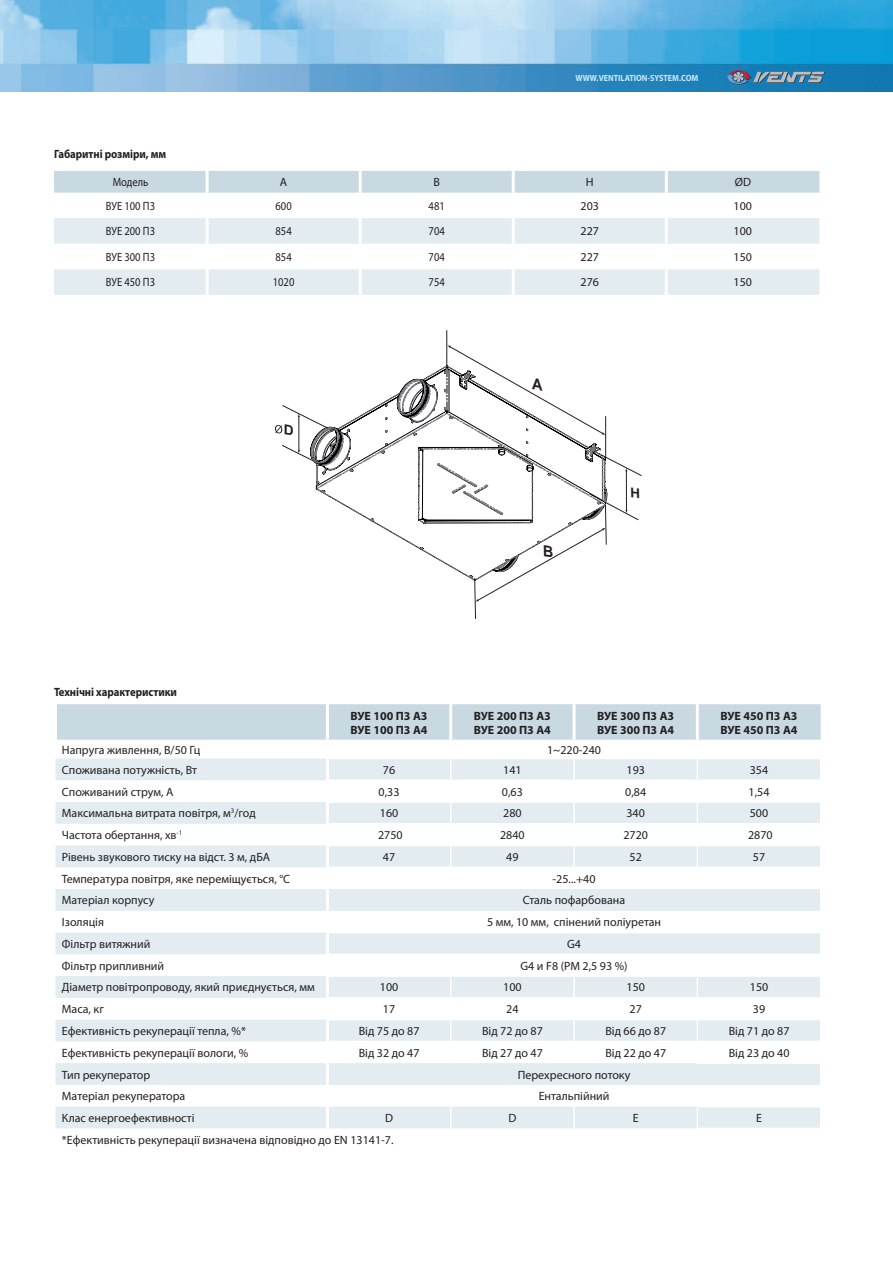
<style>
.page{position:relative;width:893px;height:1263px;background:#fff}
.page>*{position:absolute;margin:0;border:0;box-sizing:border-box;transform-origin:0 0}
.t1{font:12px "Myriad Pro";color:#231f20}
.t2{font:700 12px/14.4px "Myriad Pro";color:#231f20}
.t3{font:12px "Myriad Pro";color:#231f20;scale:.88 1}
.t4{font:700 12px "Myriad Pro";color:#231f20;scale:.9 1}
.t5{font:700 9px "Myriad Pro";color:#c6eafa;scale:.9 1}
</style>
<div class="page">
<img style="left:0;top:0;width:893px;height:91px">
<svg style="left:726px;top:70px;width:99px;height:14px"></svg>
<div style="left:54px;top:171px;width:765px;height:22px;background:#c9d9e2"></div>
<svg style="left:54px;top:218px;width:765px;height:77px;fill:#e2ecf1"></svg>
<hr style="left:206px;top:171px;width:3px;height:22px;background:#fff">
<hr style="left:359px;top:171px;width:3px;height:22px;background:#fff">
<hr style="left:512px;top:171px;width:3px;height:22px;background:#fff">
<hr style="left:665px;top:171px;width:3px;height:22px;background:#fff">
<hr style="left:206px;top:218px;width:3px;height:26px;background:#fff">
<hr style="left:359px;top:218px;width:3px;height:26px;background:#fff">
<hr style="left:512px;top:218px;width:3px;height:26px;background:#fff">
<hr style="left:665px;top:218px;width:3px;height:26px;background:#fff">
<hr style="left:206px;top:269px;width:3px;height:26px;background:#fff">
<hr style="left:359px;top:269px;width:3px;height:26px;background:#fff">
<hr style="left:512px;top:269px;width:3px;height:26px;background:#fff">
<hr style="left:665px;top:269px;width:3px;height:26px;background:#fff">
<hr style="left:206px;top:244px;width:3px;height:25px;background:#fff">
<hr style="left:359px;top:244px;width:3px;height:25px;background:#fff">
<hr style="left:512px;top:244px;width:3px;height:25px;background:#fff">
<hr style="left:665px;top:244px;width:3px;height:25px;background:#fff">
<hr style="left:446px;top:330px;width:1px;height:42px;background:#231f20">
<svg style="left:55px;top:704px;width:766px;height:425px"></svg>
<hr style="left:54px;top:704px;width:3px;height:36px;background:#fff">
<hr style="left:326px;top:704px;width:3px;height:36px;background:#fff">
<hr style="left:449px;top:704px;width:3px;height:36px;background:#fff">
<hr style="left:573px;top:704px;width:3px;height:36px;background:#fff">
<hr style="left:696px;top:704px;width:3px;height:36px;background:#fff">
<hr style="left:326px;top:759px;width:3px;height:21px;background:#fff">
<hr style="left:326px;top:780px;width:3px;height:22px;background:#fff">
<hr style="left:326px;top:802px;width:3px;height:22px;background:#fff">
<hr style="left:326px;top:824px;width:3px;height:21px;background:#fff">
<hr style="left:326px;top:845px;width:3px;height:22px;background:#fff">
<hr style="left:326px;top:867px;width:3px;height:22px;background:#fff">
<hr style="left:326px;top:889px;width:3px;height:22px;background:#fff">
<hr style="left:326px;top:911px;width:3px;height:21px;background:#fff">
<hr style="left:326px;top:932px;width:3px;height:22px;background:#fff">
<hr style="left:326px;top:954px;width:3px;height:22px;background:#fff">
<hr style="left:326px;top:976px;width:3px;height:22px;background:#fff">
<hr style="left:326px;top:998px;width:3px;height:21px;background:#fff">
<hr style="left:326px;top:1019px;width:3px;height:22px;background:#fff">
<hr style="left:326px;top:1041px;width:3px;height:22px;background:#fff">
<hr style="left:326px;top:1063px;width:3px;height:22px;background:#fff">
<hr style="left:326px;top:1085px;width:3px;height:21px;background:#fff">
<hr style="left:326px;top:1106px;width:3px;height:22px;background:#fff">
<svg style="left:275px;top:345px;width:366px;height:274px"></svg>
<p class="t4" style="left:54px;top:146px;width:126px">Габаритні розміри, мм</p>
<p class="t5" style="left:575px;top:72px;width:138px">WWW.VENTILATION-SYSTEM.COM</p>
<p class="t3" style="left:113px;top:175px;width:42px">Модель</p>
<p class="t1" style="left:280px;top:175px;width:9px">A</p>
<p class="t1" style="left:433px;top:175px;width:8px">B</p>
<p class="t1" style="left:586px;top:175px;width:9px">H</p>
<p class="t1" style="left:735px;top:175px;width:18px">ØD</p>
<p class="t3" style="left:106px;top:198px;width:57px">ВУЕ 100 П3</p>
<p class="t3" style="left:275px;top:198px;width:20px">600</p>
<p class="t3" style="left:429px;top:198px;width:20px">481</p>
<p class="t1" style="left:581px;top:198px;width:20px">203</p>
<p class="t1" style="left:734px;top:198px;width:20px">100</p>
<p class="t3" style="left:106px;top:224px;width:57px">ВУЕ 200 П3</p>
<p class="t3" style="left:275px;top:224px;width:20px">854</p>
<p class="t3" style="left:429px;top:224px;width:20px">704</p>
<p class="t1" style="left:581px;top:224px;width:20px">227</p>
<p class="t1" style="left:734px;top:224px;width:20px">100</p>
<p class="t3" style="left:106px;top:250px;width:57px">ВУЕ 300 П3</p>
<p class="t3" style="left:275px;top:250px;width:20px">854</p>
<p class="t3" style="left:429px;top:250px;width:20px">704</p>
<p class="t1" style="left:581px;top:250px;width:20px">227</p>
<p class="t1" style="left:734px;top:250px;width:20px">150</p>
<p class="t3" style="left:106px;top:275px;width:57px">ВУЕ 450 П3</p>
<p class="t3" style="left:273px;top:275px;width:26px">1020</p>
<p class="t3" style="left:429px;top:275px;width:20px">754</p>
<p class="t1" style="left:581px;top:275px;width:20px">276</p>
<p class="t1" style="left:734px;top:275px;width:20px">150</p>
<p class="t4" style="left:54px;top:685px;width:138px">Технічні характеристики</p>
<p class="t2" style="left:351px;top:708px;width:78px">ВУЕ 100 П3 А3<br>ВУЕ 100 П3 А4</p>
<p class="t2" style="left:474px;top:708px;width:78px">ВУЕ 200 П3 А3<br>ВУЕ 200 П3 А4</p>
<p class="t2" style="left:597px;top:708px;width:78px">ВУЕ 300 П3 А3<br>ВУЕ 300 П3 А4</p>
<p class="t2" style="left:720px;top:708px;width:78px">ВУЕ 450 П3 А3<br>ВУЕ 450 П3 А4</p>
<p class="t1" style="left:62px;top:742px;width:140px">Напруга живлення, В/50 Гц</p>
<p class="t1" style="left:547px;top:742px;width:55px">1~220-240</p>
<p class="t1" style="left:62px;top:762px;width:137px">Споживана потужність, Вт</p>
<p class="t1" style="left:383px;top:762px;width:14px">76</p>
<p class="t1" style="left:503px;top:762px;width:20px">141</p>
<p class="t1" style="left:626px;top:762px;width:20px">193</p>
<p class="t1" style="left:750px;top:762px;width:20px">354</p>
<p class="t1" style="left:62px;top:784px;width:113px">Споживаний струм, А</p>
<p class="t1" style="left:379px;top:784px;width:22px">0,33</p>
<p class="t1" style="left:502px;top:784px;width:22px">0,63</p>
<p class="t1" style="left:625px;top:784px;width:22px">0,84</p>
<p class="t1" style="left:749px;top:784px;width:22px">1,54</p>
<p class="t1" style="left:62px;top:806px;width:195px">Максимальна витрата повітря, м<sup>3</sup>/год</p>
<p class="t1" style="left:380px;top:806px;width:20px">160</p>
<p class="t1" style="left:503px;top:806px;width:20px">280</p>
<p class="t1" style="left:626px;top:806px;width:20px">340</p>
<p class="t1" style="left:750px;top:806px;width:20px">500</p>
<p class="t1" style="left:62px;top:828px;width:122px">Частота обертання, хв<sup>-1</sup></p>
<p class="t1" style="left:378px;top:828px;width:26px">2750</p>
<p class="t1" style="left:500px;top:828px;width:26px">2840</p>
<p class="t1" style="left:623px;top:828px;width:26px">2720</p>
<p class="t1" style="left:748px;top:828px;width:26px">2870</p>
<p class="t1" style="left:62px;top:849px;width:210px">Рівень звукового тиску на відст. 3 м, дБА</p>
<p class="t1" style="left:383px;top:849px;width:14px">47</p>
<p class="t1" style="left:506px;top:849px;width:14px">49</p>
<p class="t1" style="left:630px;top:849px;width:14px">52</p>
<p class="t1" style="left:753px;top:849px;width:14px">57</p>
<p class="t1" style="left:62px;top:871px;width:230px">Температура повітря, яке переміщується, °С</p>
<p class="t1" style="left:553px;top:871px;width:44px">-25...+40</p>
<p class="t1" style="left:62px;top:893px;width:94px">Матеріал корпусу</p>
<p class="t1" style="left:523px;top:893px;width:104px">Сталь пофарбована</p>
<p class="t1" style="left:62px;top:915px;width:44px">Ізоляція</p>
<p class="t1" style="left:487px;top:915px;width:176px">5 мм, 10 мм, спінений поліуретан</p>
<p class="t1" style="left:62px;top:936px;width:90px">Фільтр витяжний</p>
<p class="t1" style="left:567px;top:936px;width:15px">G4</p>
<p class="t1" style="left:62px;top:958px;width:104px">Фільтр припливний</p>
<p class="t1" style="left:520px;top:958px;width:109px">G4 и F8 (PM 2,5 93 %)</p>
<p class="t1" style="left:62px;top:980px;width:254px">Діаметр повітропроводу, який приєднується, мм</p>
<p class="t1" style="left:380px;top:980px;width:20px">100</p>
<p class="t1" style="left:503px;top:980px;width:20px">100</p>
<p class="t1" style="left:626px;top:980px;width:20px">150</p>
<p class="t1" style="left:750px;top:980px;width:20px">150</p>
<p class="t1" style="left:62px;top:1002px;width:44px">Маса, кг</p>
<p class="t1" style="left:383px;top:1002px;width:14px">17</p>
<p class="t1" style="left:506px;top:1002px;width:14px">24</p>
<p class="t1" style="left:630px;top:1002px;width:14px">27</p>
<p class="t1" style="left:753px;top:1002px;width:14px">39</p>
<p class="t1" style="left:62px;top:1023px;width:186px">Ефективність рекуперації тепла, %*</p>
<p class="t1" style="left:359px;top:1023px;width:62px">Від 75 до 87</p>
<p class="t1" style="left:482px;top:1023px;width:62px">Від 72 до 87</p>
<p class="t1" style="left:605px;top:1023px;width:62px">Від 66 до 87</p>
<p class="t1" style="left:729px;top:1023px;width:62px">Від 71 до 87</p>
<p class="t1" style="left:62px;top:1045px;width:188px">Ефективність рекуперації вологи, %</p>
<p class="t1" style="left:359px;top:1045px;width:62px">Від 32 до 47</p>
<p class="t1" style="left:482px;top:1045px;width:62px">Від 27 до 47</p>
<p class="t1" style="left:605px;top:1045px;width:62px">Від 22 до 47</p>
<p class="t1" style="left:729px;top:1045px;width:62px">Від 23 до 40</p>
<p class="t1" style="left:62px;top:1067px;width:90px">Тип рекуператор</p>
<p class="t1" style="left:518px;top:1067px;width:114px">Перехресного потоку</p>
<p class="t1" style="left:62px;top:1089px;width:125px">Матеріал рекуператора</p>
<p class="t1" style="left:539px;top:1089px;width:72px">Ентальпійний</p>
<p class="t1" style="left:62px;top:1110px;width:134px">Клас енергоефективності</p>
<p class="t1" style="left:385px;top:1110px;width:9px">D</p>
<p class="t1" style="left:508px;top:1110px;width:9px">D</p>
<p class="t1" style="left:633px;top:1110px;width:7px">E</p>
<p class="t1" style="left:756px;top:1110px;width:7px">E</p>
<p class="t1" style="left:62px;top:1132px;width:333px">*Ефективність рекуперації визначена відповідно до EN 13141-7.</p>
</div>
